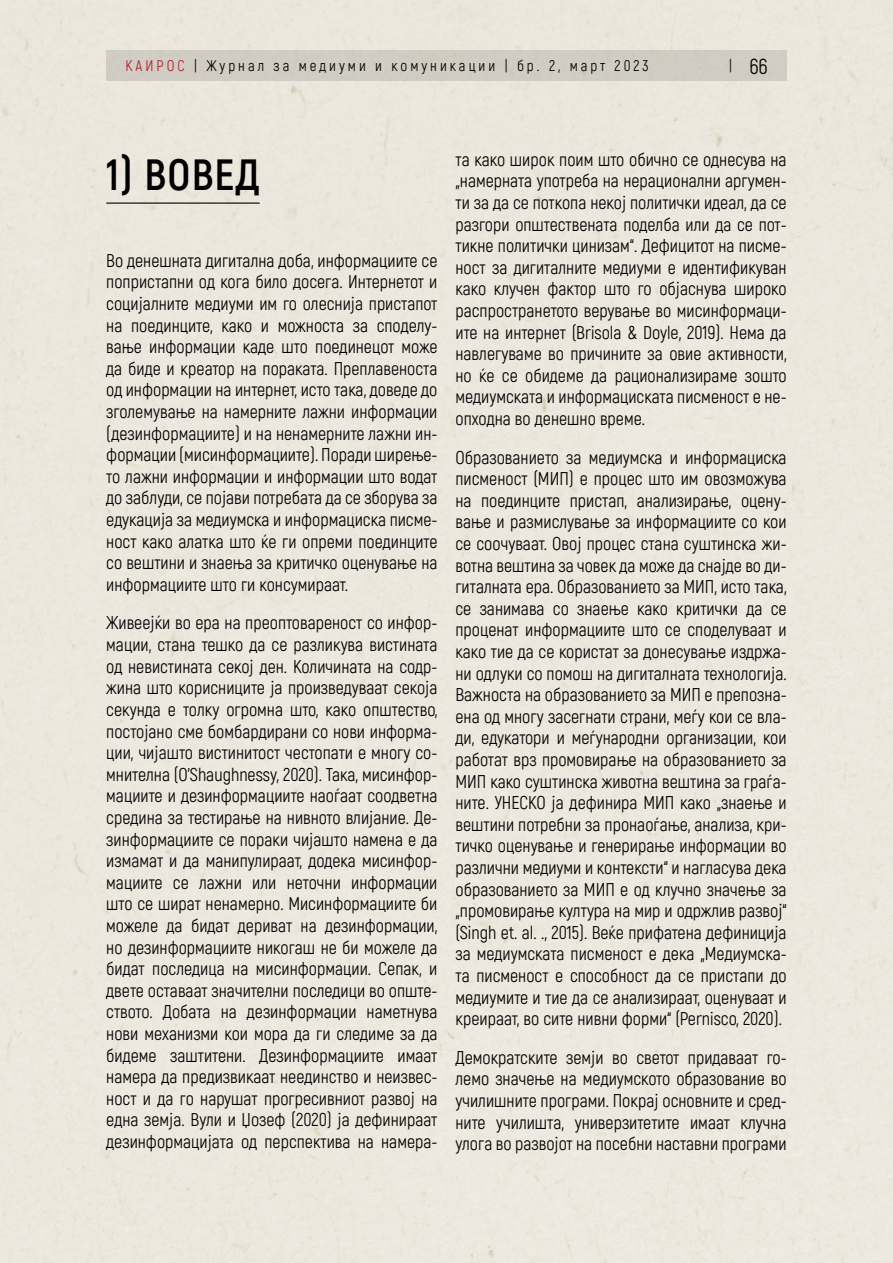
<style>
.page{position:relative;width:893px;height:1263px;background:#fff}
.page>*{position:absolute;margin:0;border:0;box-sizing:border-box;transform-origin:0 0}
.t1{font:700 43.5px "Akrobat";letter-spacing:.025em;color:#000}
.t2{font:21px "Akrobat";color:#000}
.t3{font:18px/21.6px "Akrobat";color:#000;text-align:justify}
.t4{font:15px "Akrobat";letter-spacing:.2em;color:#000}
.s1{color:#b12135}
.s2{font-size:15px}
</style>
<div class="page">
<div style="left:106px;top:50px;width:681px;height:31px;background:#d0ccc3"></div>
<hr style="left:106px;top:203px;width:154px;height:1px;background:#000">
<p class="t4" style="left:125px;top:57px;width:525px"><span class="s1">КАИРОС</span> | Журнал за медиуми и комуникации | бр. 2, март 2023</p>
<p class="t2" style="left:729px;top:54px;width:40px"><span class="s2">|</span> 66</p>
<h1 class="t1" style="left:106px;top:147px;width:155px">1) ВОВЕД</h1>
<p class="t3" style="left:106px;top:250px;width:333px">Во денешната дигитална доба, информациите се попристапни од кога било досега. Интернетот и социјалните медиуми им го олеснија пристапот на поединците, како и можноста за споделу&shy;вање информации каде што поединецот може да биде и креатор на пораката. Преплавеноста од информации на интернет, исто така, доведе до зголемување на намерните лажни информации (дезинформациите) и на ненамерните лажни ин&shy;формации (мисинформациите). Поради ширење&shy;то лажни информации и информации што водат до заблуди, се појави потребата да се зборува за едукација за медиумска и информациска писме&shy;ност како алатка што ќе ги опреми поединците со вештини и знаења за критичко оценување на информациите што ги консумираат.</p>
<p class="t3" style="left:106px;top:612px;width:333px">Живеејќи во ера на преоптовареност со инфор&shy;мации, стана тешко да се разликува вистината од невистината секој ден. Количината на содр&shy;жина што корисниците ја произведуваат секоја секунда е толку огромна што, како општество, постојано сме бомбардирани со нови информа&shy;ции, чијашто вистинитост честопати е многу со&shy;мнителна (O’Shaughnessy, 2020). Така, мисинфор&shy;мациите и дезинформациите наоѓаат соодветна средина за тестирање на нивното влијание. Де&shy;зинформациите се пораки чијашто намена е да измамат и да манипулираат, додека мисинфор&shy;мациите се лажни или неточни информации што се шират ненамерно. Мисинформациите би можеле да бидат дериват на дезинформации, но дезинформациите никогаш не би можеле да бидат последица на мисинформации. Сепак, и двете оставаат значителни последици во опште&shy;ството. Добата на дезинформации наметнува нови механизми кои мора да ги следиме за да бидеме заштитени. Дезинформациите имаат намера да предизвикаат неединство и неизвес&shy;ност и да го нарушат прогресивниот развој на една земја. Вули и Џозеф (2020) ја дефинираат дезинформацијата од перспектива на намера-</p>
<p class="t3" style="left:455px;top:149px;width:333px">та како широк поим што обично се однесува на „намерната употреба на нерационални аргумен&shy;ти за да се поткопа некој политички идеал, да се разгори општествената поделба или да се пот&shy;тикне политички цинизам“. Дефицитот на писме&shy;ност за дигиталните медиуми е идентификуван како клучен фактор што го објаснува широко распространетото верување во мисинформаци&shy;ите на интернет (Brisola &amp; Doyle, 2019). Нема да навлегуваме во причините за овие активности, но ќе се обидеме да рационализираме зошто медиумската и информациската писменост е не&shy;опходна во денешно време.</p>
<p class="t3" style="left:455px;top:446px;width:333px">Образованието за медиумска и информациска писменост (МИП) е процес што им овозможува на поединците пристап, анализирање, оцену&shy;вање и размислување за информациите со кои се соочуваат. Овој процес стана суштинска жи&shy;вотна вештина за човек да може да снајде во ди&shy;гиталната ера. Образованието за МИП, исто така, се занимава со знаење како критички да се проценат информациите што се споделуваат и како тие да се користат за донесување издржа&shy;ни одлуки со помош на дигиталната технологија.<br>Важноста на образованието за МИП е препозна&shy;ена од многу засегнати страни, меѓу кои се вла&shy;ди, едукатори и меѓународни организации, кои работат врз промовирање на образованието за МИП како суштинска животна вештина за граѓа&shy;ните. УНЕСКО ја дефинира МИП како „знаење и вештини потребни за пронаоѓање, анализа, кри&shy;тичко оценување и генерирање информации во различни медиуми и контексти“ и нагласува дека образованието за МИП е од клучно значење за „промовирање култура на мир и одржлив развој“ (Singh et. al. ., 2015). Веќе прифатена дефиниција за медиумската писменост е дека „Медиумска&shy;та писменост е способност да се пристапи до медиумите и тие да се анализираат, оценуваат и креираат, во сите нивни форми“ (Pernisco, 2020).</p>
<p class="t3" style="left:455px;top:1047px;width:333px">Демократските земји во светот придаваат го&shy;лемо значење на медиумското образование во училишните програми. Покрај основните и сред&shy;ните училишта, универзитетите имаат клучна улога во развојот на посебни наставни програми</p>
</div>
